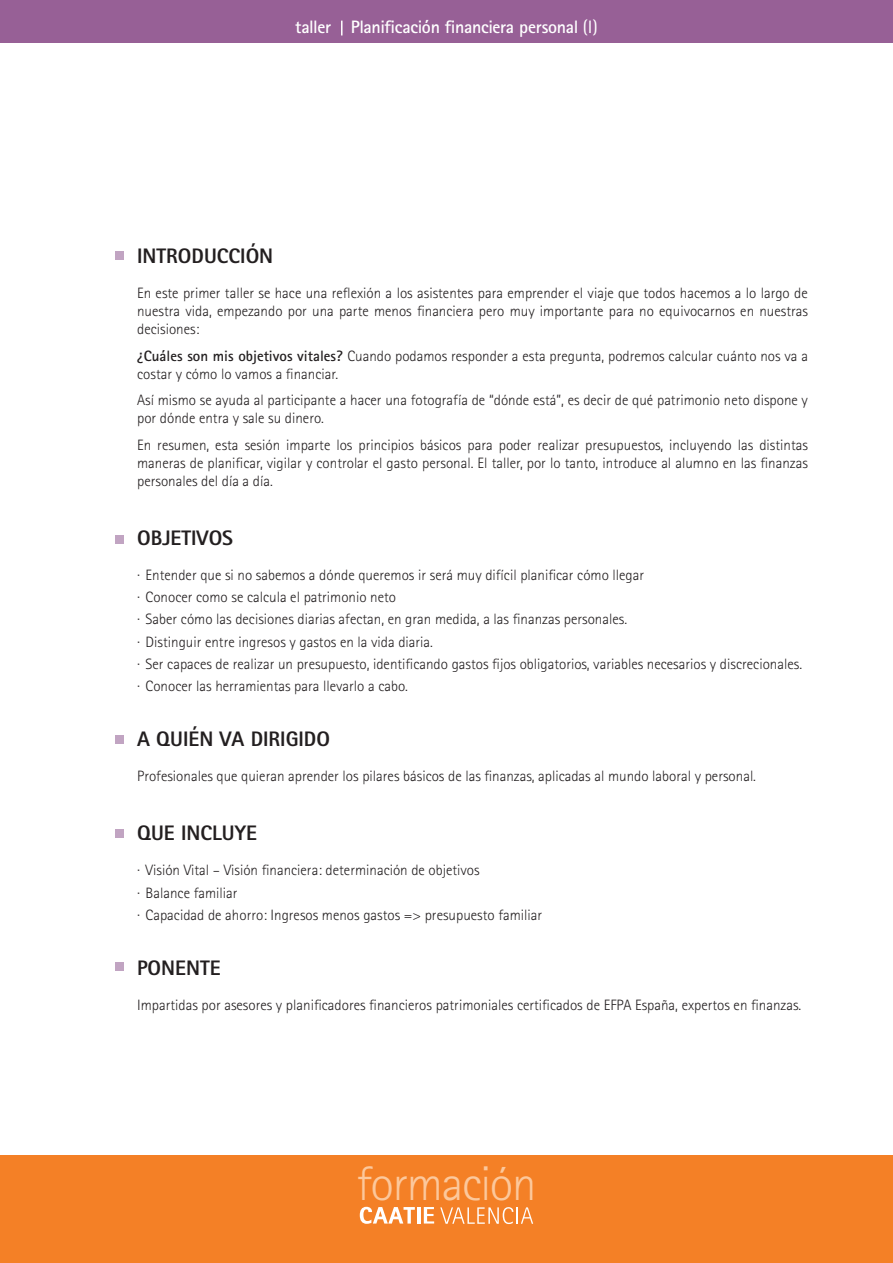
<style>
.page{position:relative;width:893px;height:1263px;background:#fff}
.page>*{position:absolute;margin:0;border:0;box-sizing:border-box;transform-origin:0 0}
.t1{font:300 48.75px "Rotis Sans Serif";letter-spacing:-.025em;color:#fcc89c}
.titulo_4{font:800 21px "Rotis Sans Serif";color:#231f20}
.cabecera_nombre_curs{font:700 18px "Rotis Sans Serif";letter-spacing:-.02em;color:#fff}
.cabecera_tipo{font:700 18px "Rotis Sans Serif";letter-spacing:-.025em;color:#fff}
.texto{font:300 15px/18px "Rotis Sans Serif";color:#231f20;text-align:justify}
.s1{font-weight:400}
.s2{font-weight:700}
</style>
<div class="page">
<div style="left:0;top:1156px;width:893px;height:107px;background:#f48026"></div>
<svg style="left:360px;top:1207px;width:55px;height:17px"></svg>
<hr style="left:417px;top:1207px;width:3px;height:16px;background:#fff">
<svg style="left:424px;top:1207px;width:10px;height:16px"></svg>
<svg style="left:440px;top:1207px;width:93px;height:17px"></svg>
<div style="left:0;top:0;width:893px;height:42px;background:#976096"></div>
<div style="left:115px;top:252px;width:8px;height:8px;background:#c1a4c2"></div>
<div style="left:115px;top:535px;width:8px;height:8px;background:#c1a4c2"></div>
<div style="left:115px;top:736px;width:8px;height:8px;background:#c1a4c2"></div>
<div style="left:115px;top:829px;width:8px;height:9px;background:#c1a4c2"></div>
<svg style="left:341px;top:21px;width:2px;height:14px"></svg>
<div style="left:115px;top:962px;width:8px;height:9px;background:#c1a4c2"></div>
<p class="cabecera_tipo" style="left:295px;top:16px;width:37px">taller</p>
<p class="cabecera_nombre_curs" style="left:351px;top:16px;width:249px">Planificación financiera personal <span class="s1">(I)</span></p>
<p class="titulo_4" style="left:137px;top:243px;width:138px">INTRODUCCIÓN</p>
<p class="texto" style="left:137px;top:284px;width:672px">En este primer taller se hace una reflexión a los asistentes para emprender el viaje que todos hacemos a lo largo de nuestra vida, empezando por una parte menos financiera pero muy importante para no equivocarnos en nuestras decisiones:</p>
<p class="texto" style="left:137px;top:346px;width:672px"><span class="s2">¿Cuáles son mis objetivos vitales?</span> Cuando podamos responder a esta pregunta, podremos calcular cuánto nos va a costar y cómo lo vamos a financiar.</p>
<p class="texto" style="left:137px;top:391px;width:672px">Así mismo se ayuda al participante a hacer una fotografía de “dónde está”, es decir de qué patrimonio neto dispone y por dónde entra y sale su dinero.</p>
<p class="texto" style="left:137px;top:436px;width:672px">En resumen, esta sesión imparte los principios básicos para poder realizar presupuestos, incluyendo las distintas maneras de planificar, vigilar y controlar el gasto personal. El taller, por lo tanto, introduce al alumno en las finanzas personales del día a día.</p>
<p class="titulo_4" style="left:137px;top:524px;width:98px">OBJETIVOS</p>
<p class="texto" style="left:137px;top:566px;width:508px">· Entender que si no sabemos a dónde queremos ir será muy difícil planificar cómo llegar</p>
<p class="texto" style="left:137px;top:588px;width:260px">· Conocer como se calcula el patrimonio neto</p>
<p class="texto" style="left:137px;top:610px;width:492px">· Saber cómo las decisiones diarias afectan, en gran medida, a las finanzas personales.</p>
<p class="texto" style="left:137px;top:632px;width:297px">· Distinguir entre ingresos y gastos en la vida diaria.</p>
<p class="texto" style="left:137px;top:655px;width:666px">· Ser capaces de realizar un presupuesto, identificando gastos fijos obligatorios, variables necesarios y discrecionales.</p>
<p class="texto" style="left:137px;top:677px;width:272px">· Conocer las herramientas para llevarlo a cabo.</p>
<p class="titulo_4" style="left:137px;top:726px;width:194px">A QUIÉN VA DIRIGIDO</p>
<p class="texto" style="left:137px;top:767px;width:620px">Profesionales que quieran aprender los pilares básicos de las finanzas, aplicadas al mundo laboral y personal.</p>
<p class="titulo_4" style="left:137px;top:820px;width:121px">QUE INCLUYE</p>
<p class="texto" style="left:137px;top:861px;width:344px">· Visión Vital – Visión financiera: determinación de objetivos</p>
<p class="texto" style="left:137px;top:883px;width:102px">· Balance familiar</p>
<p class="texto" style="left:137px;top:906px;width:407px">· Capacidad de ahorro: Ingresos menos gastos =&gt; presupuesto familiar</p>
<p class="titulo_4" style="left:137px;top:954px;width:85px">PONENTE</p>
<p class="texto" style="left:137px;top:996px;width:666px">Impartidas por asesores y planificadores financieros patrimoniales certificados de EFPA España, expertos en finanzas.</p>
<h1 class="t1" style="left:356px;top:1155px;width:182px">formación</h1>
</div>
